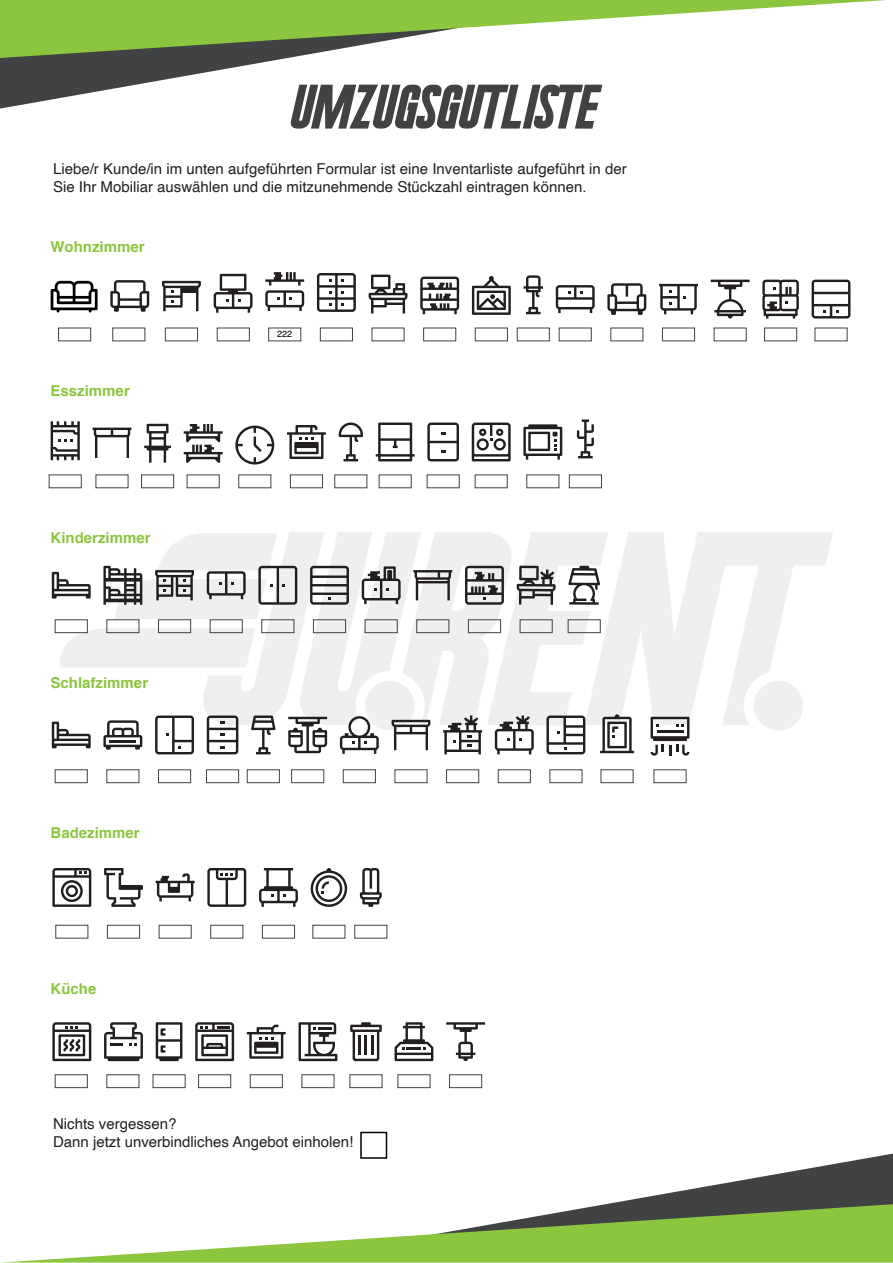
<style>
.page{position:relative;width:893px;height:1263px;background:#fff}
.page>*{position:absolute;margin:0;border:0;box-sizing:border-box;transform-origin:0 0}
.t1{font:61.65px "Urae Nium";color:#404244}
.t2{font:15px/18px "Helvetica";color:#231f20}
.t3{font:700 15px "Helvetica";color:#8bc63e}
.t4{font:9px "Helvetica";color:#000}
</style>
<div class="page">
<svg style="left:0;top:58px;width:287px;height:51px"></svg>
<svg style="left:0;top:0;width:886px;height:58px;fill:#8bc643"></svg>
<svg style="left:387px;top:1153px;width:506px;height:51px"></svg>
<svg style="left:10px;top:1204px;width:883px;height:58px;fill:#8bc644"></svg>
<svg style="left:634px;top:532px;width:199px;height:193px;fill:#eeefee"></svg>
<div style="left:754px;top:681px;width:49px;height:49px;background:#eeefee;border-radius:50%"></div>
<svg style="left:472px;top:276px;width:39px;height:39px"></svg>
<svg style="left:524px;top:275px;width:19px;height:39px"></svg>
<svg style="left:369px;top:275px;width:38px;height:38px"></svg>
<svg style="left:317px;top:273px;width:39px;height:39px"></svg>
<svg style="left:110px;top:280px;width:39px;height:32px"></svg>
<svg style="left:265px;top:272px;width:39px;height:39px"></svg>
<svg style="left:214px;top:274px;width:39px;height:39px"></svg>
<svg style="left:420px;top:277px;width:39px;height:37px"></svg>
<svg style="left:162px;top:281px;width:39px;height:30px"></svg>
<svg style="left:711px;top:280px;width:39px;height:38px"></svg>
<svg style="left:762px;top:280px;width:37px;height:38px"></svg>
<svg style="left:659px;top:284px;width:39px;height:30px"></svg>
<svg style="left:607px;top:283px;width:39px;height:32px"></svg>
<svg style="left:812px;top:280px;width:38px;height:38px"></svg>
<svg style="left:556px;top:285px;width:39px;height:28px"></svg>
<svg style="left:51px;top:281px;width:47px;height:32px"></svg>
<div style="left:58px;top:328px;width:33px;height:13px;border:1px solid #404244"></div>
<div style="left:165px;top:328px;width:33px;height:13px;border:1px solid #404244"></div>
<div style="left:217px;top:328px;width:33px;height:13px;border:1px solid #404244"></div>
<div style="left:423px;top:328px;width:33px;height:13px;border:1px solid #404244"></div>
<div style="left:475px;top:328px;width:33px;height:13px;border:1px solid #404244"></div>
<div style="left:517px;top:328px;width:33px;height:13px;border:1px solid #404244"></div>
<div style="left:662px;top:328px;width:33px;height:13px;border:1px solid #404244"></div>
<div style="left:764px;top:328px;width:33px;height:13px;border:1px solid #404244"></div>
<div style="left:320px;top:328px;width:33px;height:13px;border:1px solid #404244"></div>
<svg style="left:577px;top:419px;width:17px;height:39px"></svg>
<svg style="left:51px;top:421px;width:29px;height:39px"></svg>
<svg style="left:287px;top:425px;width:39px;height:34px"></svg>
<svg style="left:472px;top:422px;width:39px;height:39px"></svg>
<svg style="left:427px;top:422px;width:32px;height:39px"></svg>
<svg style="left:376px;top:422px;width:39px;height:39px"></svg>
<svg style="left:339px;top:422px;width:24px;height:39px"></svg>
<svg style="left:523px;top:424px;width:39px;height:36px"></svg>
<svg style="left:235px;top:426px;width:39px;height:38px"></svg>
<svg style="left:184px;top:424px;width:39px;height:39px"></svg>
<svg style="left:144px;top:424px;width:27px;height:39px"></svg>
<svg style="left:93px;top:428px;width:38px;height:30px"></svg>
<div style="left:49px;top:475px;width:32px;height:13px;border:1px solid #404244"></div>
<div style="left:96px;top:475px;width:32px;height:13px;border:1px solid #404244"></div>
<div style="left:141px;top:475px;width:33px;height:13px;border:1px solid #404244"></div>
<div style="left:187px;top:475px;width:32px;height:13px;border:1px solid #404244"></div>
<div style="left:239px;top:475px;width:32px;height:13px;border:1px solid #404244"></div>
<div style="left:379px;top:475px;width:32px;height:13px;border:1px solid #404244"></div>
<div style="left:427px;top:475px;width:32px;height:13px;border:1px solid #404244"></div>
<div style="left:475px;top:475px;width:32px;height:13px;border:1px solid #404244"></div>
<div style="left:527px;top:475px;width:32px;height:13px;border:1px solid #404244"></div>
<div style="left:569px;top:475px;width:33px;height:13px;border:1px solid #404244"></div>
<div style="left:290px;top:475px;width:33px;height:13px;border:1px solid #404244"></div>
<div style="left:335px;top:475px;width:32px;height:13px;border:1px solid #404244"></div>
<svg style="left:651px;top:717px;width:38px;height:39px"></svg>
<div style="left:55px;top:770px;width:33px;height:13px;border:1px solid #404244"></div>
<div style="left:107px;top:770px;width:32px;height:13px;border:1px solid #404244"></div>
<div style="left:158px;top:770px;width:33px;height:13px;border:1px solid #404244"></div>
<div style="left:206px;top:770px;width:33px;height:13px;border:1px solid #404244"></div>
<div style="left:247px;top:770px;width:33px;height:13px;border:1px solid #404244"></div>
<div style="left:395px;top:770px;width:32px;height:13px;border:1px solid #404244"></div>
<div style="left:446px;top:770px;width:33px;height:13px;border:1px solid #404244"></div>
<div style="left:498px;top:770px;width:33px;height:13px;border:1px solid #404244"></div>
<div style="left:550px;top:770px;width:32px;height:13px;border:1px solid #404244"></div>
<div style="left:601px;top:770px;width:32px;height:13px;border:1px solid #404244"></div>
<div style="left:654px;top:770px;width:32px;height:13px;border:1px solid #404244"></div>
<div style="left:291px;top:770px;width:33px;height:13px;border:1px solid #404244"></div>
<div style="left:343px;top:770px;width:33px;height:13px;border:1px solid #404244"></div>
<svg style="left:350px;top:1022px;width:32px;height:39px"></svg>
<hr style="left:365px;top:1035px;width:2px;height:20px;background:#231f20">
<hr style="left:371px;top:1035px;width:2px;height:20px;background:#231f20">
<hr style="left:359px;top:1035px;width:2px;height:20px;background:#231f20">
<svg style="left:298px;top:1022px;width:39px;height:39px"></svg>
<svg style="left:247px;top:1025px;width:39px;height:34px"></svg>
<svg style="left:394px;top:1022px;width:39px;height:39px"></svg>
<svg style="left:52px;top:1022px;width:39px;height:39px"></svg>
<svg style="left:195px;top:1022px;width:39px;height:39px"></svg>
<svg style="left:156px;top:1022px;width:26px;height:39px"></svg>
<svg style="left:104px;top:1022px;width:39px;height:39px"></svg>
<svg style="left:446px;top:1022px;width:39px;height:39px"></svg>
<div style="left:55px;top:1074px;width:33px;height:14px;border:1px solid #404244"></div>
<div style="left:107px;top:1074px;width:32px;height:14px;border:1px solid #404244"></div>
<div style="left:153px;top:1074px;width:32px;height:14px;border:1px solid #404244"></div>
<div style="left:198px;top:1074px;width:33px;height:14px;border:1px solid #404244"></div>
<div style="left:250px;top:1074px;width:33px;height:14px;border:1px solid #404244"></div>
<div style="left:398px;top:1074px;width:32px;height:14px;border:1px solid #404244"></div>
<div style="left:449px;top:1074px;width:33px;height:14px;border:1px solid #404244"></div>
<div style="left:302px;top:1074px;width:32px;height:14px;border:1px solid #404244"></div>
<div style="left:350px;top:1074px;width:32px;height:14px;border:1px solid #404244"></div>
<svg style="left:104px;top:868px;width:39px;height:39px"></svg>
<svg style="left:360px;top:868px;width:22px;height:39px"></svg>
<svg style="left:207px;top:868px;width:39px;height:39px"></svg>
<svg style="left:52px;top:868px;width:39px;height:39px"></svg>
<svg style="left:156px;top:873px;width:39px;height:28px"></svg>
<svg style="left:310px;top:868px;width:38px;height:39px"></svg>
<svg style="left:259px;top:868px;width:39px;height:39px"></svg>
<div style="left:56px;top:925px;width:32px;height:13px;border:1px solid #404244"></div>
<div style="left:107px;top:925px;width:33px;height:13px;border:1px solid #404244"></div>
<div style="left:159px;top:925px;width:32px;height:13px;border:1px solid #404244"></div>
<div style="left:211px;top:925px;width:32px;height:13px;border:1px solid #404244"></div>
<div style="left:262px;top:925px;width:33px;height:13px;border:1px solid #404244"></div>
<div style="left:313px;top:925px;width:32px;height:13px;border:1px solid #404244"></div>
<div style="left:355px;top:925px;width:32px;height:13px;border:1px solid #404244"></div>
<svg style="left:52px;top:532px;width:582px;height:222px"></svg>
<div style="left:55px;top:620px;width:33px;height:13px;border:1px solid #404244"></div>
<div style="left:107px;top:620px;width:32px;height:13px;border:1px solid #404244"></div>
<div style="left:158px;top:620px;width:33px;height:13px;border:1px solid #404244"></div>
<div style="left:210px;top:620px;width:32px;height:13px;border:1px solid #404244"></div>
<div style="left:262px;top:620px;width:32px;height:13px;border:1px solid #404244"></div>
<div style="left:417px;top:620px;width:32px;height:13px;border:1px solid #404244"></div>
<div style="left:468px;top:620px;width:33px;height:13px;border:1px solid #404244"></div>
<div style="left:520px;top:620px;width:32px;height:13px;border:1px solid #404244"></div>
<div style="left:568px;top:620px;width:32px;height:13px;border:1px solid #404244"></div>
<div style="left:313px;top:620px;width:33px;height:13px;border:1px solid #404244"></div>
<div style="left:365px;top:620px;width:32px;height:13px;border:1px solid #404244"></div>
<div style="left:360px;top:1132px;width:27px;height:27px;border:2px solid #000"></div>
<h1 class="t1" style="left:293px;top:71px;width:308px">UMZUGSGUTLISTE</h1>
<p class="t2" style="left:53px;top:161px;width:575px">Liebe/r Kunde/in im unten aufgeführten Formular ist eine Inventarliste aufgeführt in der<br>Sie Ihr Mobiliar auswählen und die mitzunehmende Stückzahl eintragen können.</p>
<p class="t3" style="left:51px;top:238px;width:95px">Wohnzimmer</p>
<p class="t3" style="left:51px;top:382px;width:81px">Esszimmer</p>
<p class="t3" style="left:51px;top:529px;width:102px">Kinderzimmer</p>
<p class="t3" style="left:51px;top:674px;width:99px">Schlafzimmer</p>
<p class="t3" style="left:51px;top:824px;width:91px">Badezimmer</p>
<p class="t3" style="left:51px;top:980px;width:47px">Küche</p>
<p class="t4" style="left:277px;top:329px;width:17px">222</p>
<p class="t2" style="left:53px;top:1116px;width:302px">Nichts vergessen?<br>Dann jetzt unverbindliches Angebot einholen!</p>
</div>
